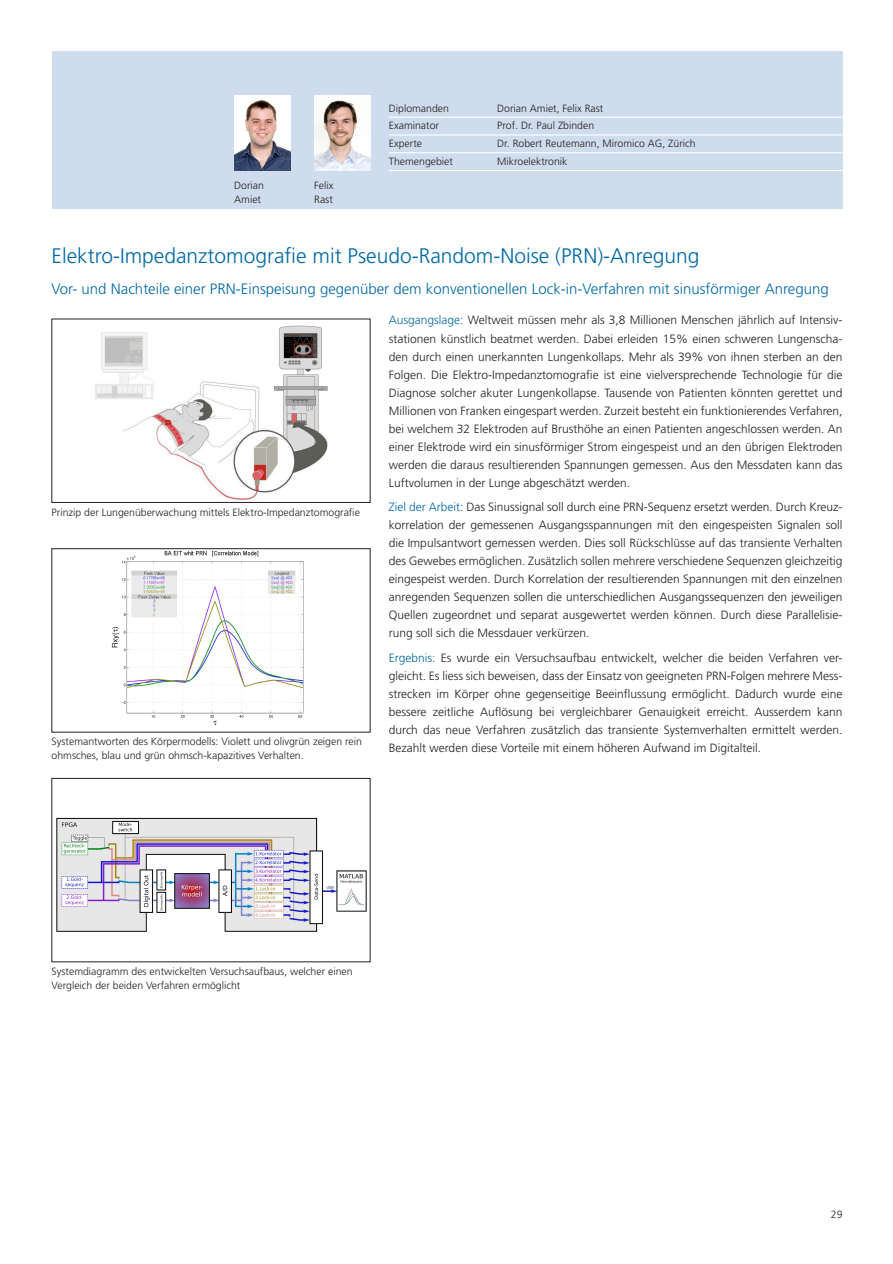
<style>
.page{position:relative;width:893px;height:1264px;background:#fff}
.page>*{position:absolute;margin:0;border:0;box-sizing:border-box;transform-origin:0 0}
.t1{font:300 21px "Frutiger LT Pro";color:#0068a5}
.t2{font:300 15px "Frutiger LT Pro";color:#0068a5}
.t3{font:300 12px/18px "Frutiger LT Pro";color:#231f20;text-align:justify}
.t4{font:300 10.5px/13.5px "Frutiger LT Pro";color:#231f20}
.s1{color:#0068a5}
</style>
<div class="page">
<div style="left:52px;top:52px;width:790px;height:157px;background:#cedced"></div>
<img style="left:95px;top:325px;width:233px;height:175px">
<img style="left:111px;top:551px;width:193px;height:174px">
<div style="left:52px;top:548px;width:318px;height:184px;border:1px solid #231f20"></div>
<img style="left:56px;top:817px;width:311px;height:115px">
<div style="left:52px;top:778px;width:318px;height:183px;border:1px solid #231f20"></div>
<hr style="left:389px;top:117px;width:453px;height:1px;background:#fff">
<hr style="left:389px;top:134px;width:453px;height:1px;background:#fff">
<hr style="left:389px;top:152px;width:453px;height:1px;background:#fff">
<hr style="left:389px;top:170px;width:453px;height:1px;background:#fff">
<img style="left:234px;top:96px;width:56px;height:75px">
<img style="left:314px;top:96px;width:56px;height:75px">
<p class="t4" style="left:234px;top:179px;width:31px">Dorian<br>Amiet</p>
<p class="t4" style="left:314px;top:179px;width:21px">Felix<br>Rast</p>
<p class="t4" style="left:389px;top:101px;width:62px">Diplomanden</p>
<p class="t4" style="left:497px;top:101px;width:108px">Dorian Amiet, Felix Rast</p>
<p class="t4" style="left:389px;top:119px;width:52px">Examinator</p>
<p class="t4" style="left:497px;top:119px;width:98px">Prof. Dr. Paul Zbinden</p>
<p class="t4" style="left:389px;top:137px;width:35px">Experte</p>
<p class="t4" style="left:497px;top:137px;width:200px">Dr. Robert Reutemann, Miromico AG, Zürich</p>
<p class="t4" style="left:389px;top:154px;width:66px">Themengebiet</p>
<p class="t4" style="left:497px;top:154px;width:72px">Mikroelektronik</p>
<h1 class="t1" style="left:52px;top:244px;width:650px">Elektro-Impedanztomografie mit Pseudo-Random-Noise (PRN)-Anregung</h1>
<p class="t2" style="left:52px;top:280px;width:779px">Vor- und Nachteile einer PRN-Einspeisung gegenüber dem konventionellen Lock-in-Verfahren mit sinusförmiger Anregung</p>
<p class="t4" style="left:52px;top:505px;width:310px">Prinzip der Lungenüberwachung mittels Elektro-Impedanztomografie</p>
<p class="t4" style="left:52px;top:735px;width:312px">Systemantworten des Körpermodells: Violett und olivgrün zeigen rein ohmsches, blau und grün ohmsch-kapazitives Verhalten.</p>
<p class="t3" style="left:389px;top:311px;width:455px"><span class="s1">Ausgangslage:</span> Weltweit müssen mehr als 3,8 Millionen Menschen jährlich auf Intensiv&shy;stationen künstlich beatmet werden. Dabei erleiden 15% einen schweren Lungenscha&shy;den durch einen unerkannten Lungenkollaps. Mehr als 39% von ihnen sterben an den Folgen. Die Elektro-Impedanztomografie ist eine vielversprechende Technologie für die Diagnose solcher akuter Lungenkollapse. Tausende von Patienten könnten gerettet und Millionen von Franken eingespart werden. Zurzeit besteht ein funktionierendes Verfahren, bei welchem 32 Elektroden auf Brusthöhe an einen Patienten angeschlossen werden. An einer Elektrode wird ein sinusförmiger Strom eingespeist und an den übrigen Elektroden werden die daraus resultierenden Spannungen gemessen. Aus den Messdaten kann das Luftvolumen in der Lunge abgeschätzt werden.</p>
<p class="t3" style="left:389px;top:498px;width:455px"><span class="s1">Ziel der Arbeit:</span> Das Sinussignal soll durch eine PRN-Sequenz ersetzt werden. Durch Kreuz&shy;korrelation der gemessenen Ausgangsspannungen mit den eingespeisten Signalen soll die Impulsantwort gemessen werden. Dies soll Rückschlüsse auf das transiente Verhalten des Gewebes ermöglichen. Zusätzlich sollen mehrere verschiedene Sequenzen gleichzeitig eingespeist werden. Durch Korrelation der resultierenden Spannungen mit den einzelnen anregenden Sequenzen sollen die unterschiedlichen Ausgangssequenzen den jeweiligen Quellen zugeordnet und separat ausgewertet werden können. Durch diese Parallelisie&shy;rung soll sich die Messdauer verkürzen.</p>
<p class="t3" style="left:389px;top:648px;width:455px"><span class="s1">Ergebnis:</span> Es wurde ein Versuchsaufbau entwickelt, welcher die beiden Verfahren ver&shy;gleicht. Es liess sich beweisen, dass der Einsatz von geeigneten PRN-Folgen mehrere Mess&shy;strecken im Körper ohne gegenseitige Beeinflussung ermöglicht. Dadurch wurde eine bessere zeitliche Auflösung bei vergleichbarer Genauigkeit erreicht. Ausserdem kann durch das neue Verfahren zusätzlich das transiente Systemverhalten ermittelt werden.<br>Bezahlt werden diese Vorteile mit einem höheren Aufwand im Digitalteil.</p>
<p class="t4" style="left:52px;top:964px;width:303px">Systemdiagramm des entwickelten Versuchsaufbaus, welcher einen<br>Vergleich der beiden Verfahren ermöglicht</p>
<p class="t4" style="left:831px;top:1206px;width:13px">29</p>
</div>
